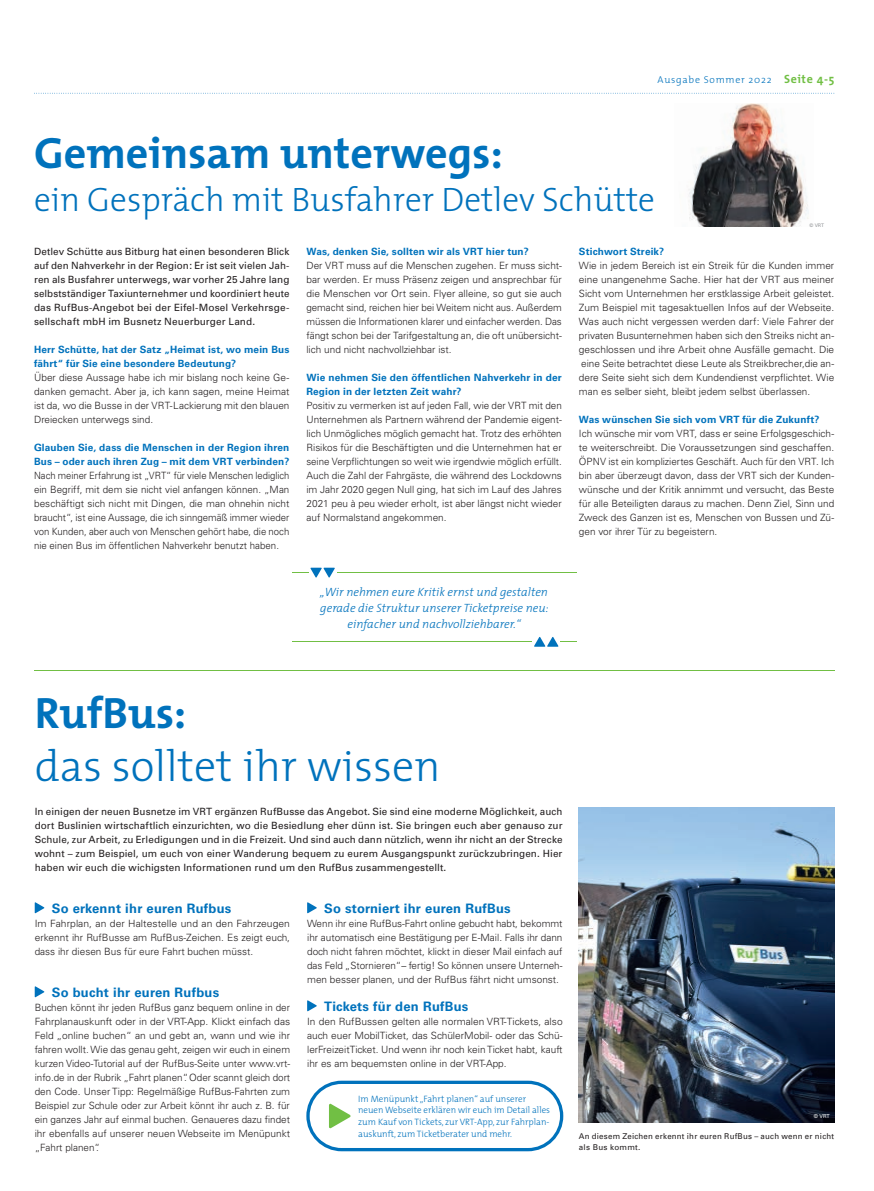
<style>
.page{position:relative;width:874px;height:1191px;background:#fff}
.page>*{position:absolute;margin:0;border:0;box-sizing:border-box;transform-origin:0 0}
.t1{font:700 44px "The Mix";color:#0072bc}
.t2{font:300 44px "The Mix";color:#0072bc}
.t3{font:300 34px "The Mix";color:#0072bc}
.t4{font:700 13px "Univers";letter-spacing:.02em;color:#0072bc}
.t5{font:italic 300 12px/16px "The Mix";color:#0072bc;text-align:center}
.t6{font:300 10px/14px "Univers";color:#231f20;text-align:justify}
.t7{font:10px/14px "Univers";letter-spacing:.01em;color:#231f20;text-align:justify}
.t8{font:700 10px/14px "Univers";letter-spacing:.015em;color:#0072bc}
.t9{font:300 10px/14px "Univers";color:#231f20;text-align:justify;scale:.94 1}
.t10{font:300 10px "The Mix";letter-spacing:.075em;color:#0072bc}
.t11{font:300 9.2px/11.9px "The Mix";color:#0072bc}
.t12{font:8px/11px "Univers";letter-spacing:.03em;color:#231f20}
.t13{font:5.5px "Univers";color:#fff}
.t14{font:4.9px "Univers";color:#939598}
.s1{font-weight:700;font-size:12px;color:#71bf44}
</style>
<div class="page">
<svg style="left:34px;top:93px;width:798px;height:1px"></svg>
<svg style="left:306px;top:1080px;width:257px;height:71px"></svg>
<svg style="left:35px;top:902px;width:9px;height:11px"></svg>
<svg style="left:35px;top:986px;width:9px;height:11px"></svg>
<svg style="left:307px;top:902px;width:10px;height:11px"></svg>
<svg style="left:307px;top:1000px;width:10px;height:11px"></svg>
<img style="left:578px;top:807px;width:255px;height:315px">
<img style="left:688px;top:104px;width:121px;height:123px">
<hr style="left:336px;top:572px;width:240px;height:1px;background:#71bf44">
<svg style="left:292px;top:567px;width:43px;height:10px"></svg>
<hr style="left:292px;top:641px;width:239px;height:1px;background:#71bf44">
<svg style="left:534px;top:637px;width:42px;height:9px"></svg>
<hr style="left:34px;top:670px;width:799px;height:1px;background:#71bf44">
<p class="t10" style="left:657px;top:71px;width:178px">Ausgabe Sommer 2022 <span class="s1">Seite 4-5</span></p>
<h1 class="t1" style="left:34px;top:116px;width:470px">Gemeinsam unterwegs:</h1>
<h2 class="t3" style="left:34px;top:171px;width:622px">ein Gespräch mit Busfahrer Detlev Schütte</h2>
<p class="t7" style="left:34px;top:244px;width:257px">Detlev Schütte aus Bitburg hat einen besonderen Blick auf den Nahverkehr in der Region: Er ist seit vielen Jah&shy;ren als Busfahrer unterwegs, war vorher 25 Jahre lang selbstständiger Taxiunternehmer und koordiniert heute das RufBus-Angebot bei der Eifel-Mosel Verkehrsge&shy;sellschaft mbH im Busnetz Neuerburger Land.</p>
<p class="t8" style="left:34px;top:342px;width:257px">Herr Schütte, hat der Satz „Heimat ist, wo mein Bus fährt“ für Sie eine besondere Bedeutung?</p>
<p class="t6" style="left:34px;top:370px;width:257px">Über diese Aussage habe ich mir bislang noch keine Ge&shy;danken gemacht. Aber ja, ich kann sagen, meine Heimat ist da, wo die Busse in der VRT-Lackierung mit den blauen Dreiecken unterwegs sind.</p>
<p class="t8" style="left:34px;top:440px;width:257px">Glauben Sie, dass die Menschen in der Region ihren<br>Bus – oder auch ihren Zug – mit dem VRT verbinden?</p>
<p class="t9" style="left:34px;top:468px;width:273px">Nach meiner Erfahrung ist „VRT“ für viele Menschen lediglich ein Begriff, mit dem sie nicht viel anfangen können. „Man beschäftigt sich nicht mit Dingen, die man ohnehin nicht braucht“, ist eine Aussage, die ich sinngemäß immer wieder von Kunden, aber auch von Menschen gehört habe, die noch nie einen Bus im öffentlichen Nahverkehr benutzt haben.</p>
<p class="t14" style="left:809px;top:222px;width:16px">© VRT</p>
<p class="t8" style="left:306px;top:244px;width:224px">Was, denken Sie, sollten wir als VRT hier tun?</p>
<p class="t6" style="left:306px;top:258px;width:257px">Der VRT muss auf die Menschen zugehen. Er muss sicht&shy;bar werden. Er muss Präsenz zeigen und ansprechbar für die Menschen vor Ort sein. Flyer alleine, so gut sie auch gemacht sind, reichen hier bei Weitem nicht aus. Außerdem müssen die Informationen klarer und einfacher werden. Das fängt schon bei der Tarifgestaltung an, die oft unübersicht&shy;lich und nicht nachvollziehbar ist.</p>
<p class="t8" style="left:306px;top:370px;width:257px">Wie nehmen Sie den öffentlichen Nahverkehr in der<br>Region in der letzten Zeit wahr?</p>
<p class="t6" style="left:306px;top:398px;width:257px">Positiv zu vermerken ist auf jeden Fall, wie der VRT mit den Unternehmen als Partnern während der Pandemie eigent&shy;lich Unmögliches möglich gemacht hat. Trotz des erhöhten Risikos für die Beschäftigten und die Unternehmen hat er seine Verpflichtungen so weit wie irgendwie möglich erfüllt.<br>Auch die Zahl der Fahrgäste, die während des Lockdowns im Jahr 2020 gegen Null ging, hat sich im Lauf des Jahres 2021 peu à peu wieder erholt, ist aber längst nicht wieder auf Normalstand angekommen.</p>
<p class="t8" style="left:578px;top:244px;width:87px">Stichwort Streik?</p>
<p class="t6" style="left:578px;top:258px;width:257px">Wie in jedem Bereich ist ein Streik für die Kunden immer eine unangenehme Sache. Hier hat der VRT aus meiner Sicht vom Unternehmen her erstklassige Arbeit geleistet.<br>Zum Beispiel mit tagesaktuellen Infos auf der Webseite.<br>Was auch nicht vergessen werden darf: Viele Fahrer der privaten Busunternehmen haben sich den Streiks nicht an&shy;geschlossen und ihre Arbeit ohne Ausfälle gemacht. Die eine Seite betrachtet diese Leute als Streikbrecher,die an&shy;dere Seite sieht sich dem Kundendienst verpflichtet. Wie man es selber sieht, bleibt jedem selbst überlassen.</p>
<p class="t8" style="left:578px;top:412px;width:242px">Was wünschen Sie sich vom VRT für die Zukunft?</p>
<p class="t6" style="left:578px;top:426px;width:257px">Ich wünsche mir vom VRT, dass er seine Erfolgsgeschich&shy;te weiterschreibt. Die Voraussetzungen sind geschaffen.<br>ÖPNV ist ein kompliziertes Geschäft. Auch für den VRT. Ich bin aber überzeugt davon, dass der VRT sich der Kunden&shy;wünsche und der Kritik annimmt und versucht, das Beste für alle Beteiligten daraus zu machen. Denn Ziel, Sinn und Zweck des Ganzen ist es, Menschen von Bussen und Zü&shy;gen vor ihrer Tür zu begeistern.</p>
<p class="t5" style="left:320px;top:583px;width:230px">„Wir nehmen eure Kritik ernst und gestalten gerade die Struktur unserer Ticketpreise neu: einfacher und nachvollziehbarer.“</p>
<h1 class="t1" style="left:35px;top:676px;width:153px">RufBus:</h1>
<h1 class="t2" style="left:35px;top:729px;width:407px">das solltet ihr wissen</h1>
<p class="t7" style="left:35px;top:804px;width:529px">In einigen der neuen Busnetze im VRT ergänzen RufBusse das Angebot. Sie sind eine moderne Möglichkeit, auch dort Buslinien wirtschaftlich einzurichten, wo die Besiedlung eher dünn ist. Sie bringen euch aber genauso zur Schule, zur Arbeit, zu Erledigungen und in die Freizeit. Und sind auch dann nützlich, wenn ihr nicht an der Strecke wohnt – zum Beispiel, um euch von einer Wanderung bequem zu eurem Ausgangspunkt zurückzubringen. Hier haben wir euch die wichigsten Informationen rund um den RufBus zusammengestellt.</p>
<h3 class="t4" style="left:52px;top:901px;width:181px">So erkennt ihr euren Rufbus</h3>
<p class="t6" style="left:35px;top:916px;width:257px">Im Fahrplan, an der Haltestelle und an den Fahrzeugen erkennt ihr RufBusse am RufBus-Zeichen. Es zeigt euch, dass ihr diesen Bus für eure Fahrt buchen müsst.</p>
<h3 class="t4" style="left:52px;top:985px;width:169px">So bucht ihr euren Rufbus</h3>
<p class="t6" style="left:35px;top:1000px;width:257px">Buchen könnt ihr jeden RufBus ganz bequem online in der Fahrplanauskunft oder in der VRT-App. Klickt einfach das Feld „online buchen“ an und gebt an, wann und wie ihr fahren wollt. Wie das genau geht, zeigen wir euch in einem kurzen Video-Tutorial auf der RufBus-Seite unter www.vrt&shy;info.de in der Rubrik „Fahrt planen“. Oder scannt gleich dort den Code. Unser Tipp: Regelmäßige RufBus-Fahrten zum Beispiel zur Schule oder zur Arbeit könnt ihr auch z. B. für ein ganzes Jahr auf einmal buchen. Genaueres dazu findet ihr ebenfalls auf unserer neuen Webseite im Menüpunkt „Fahrt planen“.</p>
<h3 class="t4" style="left:324px;top:901px;width:188px">So storniert ihr euren RufBus</h3>
<p class="t6" style="left:307px;top:916px;width:257px">Wenn ihr eine RufBus-Fahrt online gebucht habt, bekommt ihr automatisch eine Bestätigung per E-Mail. Falls ihr dann doch nicht fahren möchtet, klickt in dieser Mail einfach auf das Feld „Stornieren“– fertig! So können unsere Unterneh&shy;men besser planen, und der RufBus fährt nicht umsonst.</p>
<h3 class="t4" style="left:324px;top:999px;width:146px">Tickets für den RufBus</h3>
<p class="t6" style="left:307px;top:1014px;width:257px">In den RufBussen gelten alle normalen VRT-Tickets, also auch euer MobilTicket, das SchülerMobil- oder das Schü&shy;lerFreizeitTicket. Und wenn ihr noch kein Ticket habt, kauft ihr es am bequemsten online in der VRT-App.</p>
<p class="t11" style="left:358px;top:1092px;width:193px">Im Menüpunkt „Fahrt planen“ auf unserer neuen Webseite erklären wir euch im Detail alles zum Kauf von Tickets, zur VRT-App, zur Fahrplan&shy;auskunft, zum Ticketberater und mehr.</p>
<p class="t13" style="left:813px;top:1113px;width:17px">© VRT</p>
<p class="t12" style="left:578px;top:1130px;width:257px">An diesem Zeichen erkennt ihr euren RufBus – auch wenn er nicht als Bus kommt.</p>
</div>
